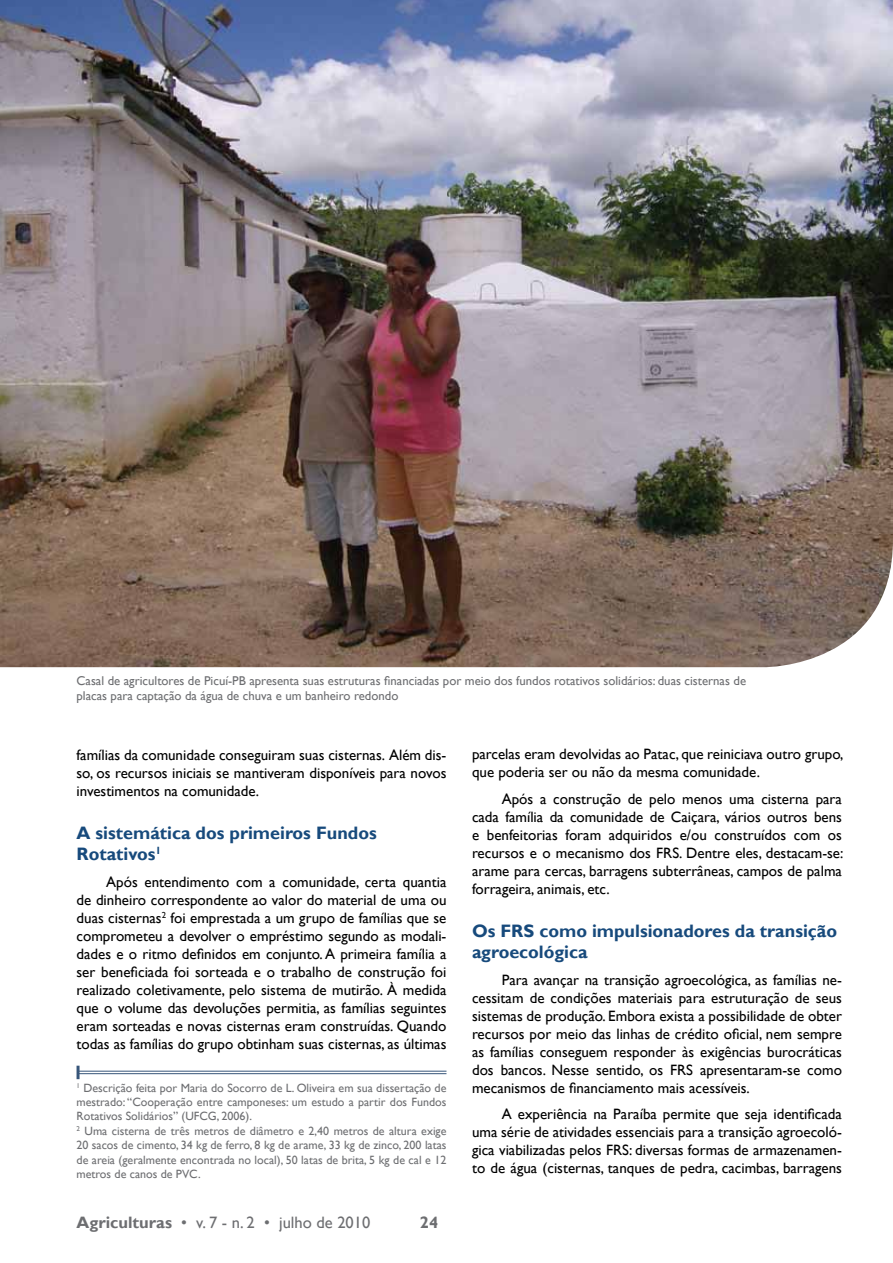
<style>
.page{position:relative;width:893px;height:1263px;background:#fff}
.page>*{position:absolute;margin:0;border:0;box-sizing:border-box;transform-origin:0 0}
.t1{font:700 18px/21.6px "Gill Sans";color:#174a7c}
.t2{font:16.5px "Gill Sans";color:#6d6e71}
.t3{font:700 16.5px "Gill Sans";color:#6d6e71}
.t4{font:15px/18px "Gill Sans";color:#000;text-align:justify}
.t5{font:12.75px/15.3px "Gill Sans";color:#6d6e71}
.t6{font:12px/14.4px "Gill Sans";color:#6d6e71}
.s1{font-weight:700}
</style>
<div class="page">
<img style="left:0;top:0;width:893px;height:667px">
<hr style="left:78px;top:1071px;width:368px;height:1px;background:#37567a">
<hr style="left:78px;top:1073px;width:368px;height:1px;background:#37567a">
<svg style="left:77px;top:1066px;width:3px;height:13px"></svg>
<p class="t5" style="left:77px;top:673px;width:671px">Casal de agricultores de Picuí-PB apresenta suas estruturas financiadas por meio dos fundos rotativos solidários: duas cisternas de placas para captação da água de chuva e um banheiro redondo</p>
<p class="t4" style="left:77px;top:746px;width:371px">famílias da comunidade conseguiram suas cisternas. Além dis&shy;so, os recursos iniciais se mantiveram disponíveis para novos investimentos na comunidade.</p>
<p class="t1" style="left:77px;top:822px;width:302px">A sistemática dos primeiros Fundos<br>Rotativos<sup>1</sup></p>
<p class="t4" style="left:77px;top:873px;width:371px;text-indent:30px">Após entendimento com a comunidade, certa quantia de dinheiro correspondente ao valor do material de uma ou duas cisternas<sup>2</sup> foi emprestada a um grupo de famílias que se comprometeu a devolver o empréstimo segundo as modali&shy;dades e o ritmo definidos em conjunto. A primeira família a ser beneficiada foi sorteada e o trabalho de construção foi realizado coletivamente, pelo sistema de mutirão. À medida que o volume das devoluções permitia, as famílias seguintes eram sorteadas e novas cisternas eram construídas. Quando todas as famílias do grupo obtinham suas cisternas, as últimas</p>
<p class="t6" style="left:77px;top:1080px;width:371px"><sup>1</sup> Descrição feita por Maria do Socorro de L. Oliveira em sua dissertação de mestrado: “Cooperação entre camponeses: um estudo a partir dos Fundos Rotativos Solidários” (UFCG, 2006).<br><sup>2</sup> Uma cisterna de três metros de diâmetro e 2,40 metros de altura exige 20 sacos de cimento, 34 kg de ferro, 8 kg de arame, 33 kg de zinco, 200 latas de areia (geralmente encontrada no local), 50 latas de brita, 5 kg de cal e 12 metros de canos de PVC.</p>
<p class="t2" style="left:77px;top:1212px;width:295px"><span class="s1">Agriculturas</span> • v. 7 - n. 2 • julho de 2010</p>
<p class="t3" style="left:420px;top:1212px;width:20px">24</p>
<p class="t4" style="left:472px;top:745px;width:373px">parcelas eram devolvidas ao Patac, que reiniciava outro grupo, que poderia ser ou não da mesma comunidade.</p>
<p class="t4" style="left:472px;top:790px;width:373px;text-indent:30px">Após a construção de pelo menos uma cisterna para cada família da comunidade de Caiçara, vários outros bens e benfeitorias foram adquiridos e/ou construídos com os recursos e o mecanismo dos FRS. Dentre eles, destacam-se: arame para cercas, barragens subterrâneas, campos de palma forrageira, animais, etc.</p>
<p class="t1" style="left:472px;top:920px;width:367px">Os FRS como impulsionadores da transição agroecológica</p>
<p class="t4" style="left:472px;top:971px;width:371px;text-indent:30px">Para avançar na transição agroecológica, as famílias ne&shy;cessitam de condições materiais para estruturação de seus sistemas de produção. Embora exista a possibilidade de obter recursos por meio das linhas de crédito oficial, nem sempre as famílias conseguem responder às exigências burocráticas dos bancos. Nesse sentido, os FRS apresentaram-se como mecanismos de financiamento mais acessíveis.</p>
<p class="t4" style="left:472px;top:1105px;width:371px;text-indent:30px">A experiência na Paraíba permite que seja identificada uma série de atividades essenciais para a transição agroecoló&shy;gica viabilizadas pelos FRS: diversas formas de armazenamen&shy;to de água (cisternas, tanques de pedra, cacimbas, barragens</p>
</div>
